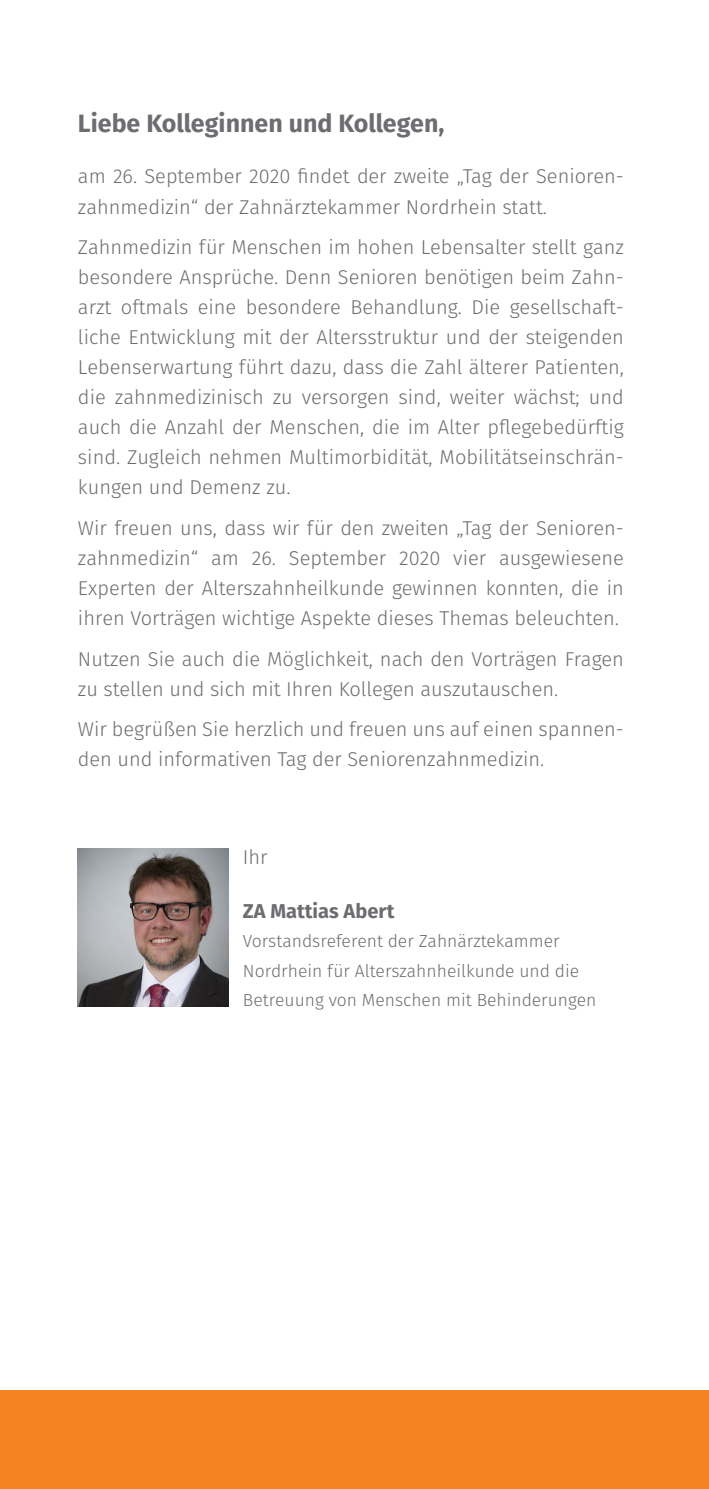
<style>
.page{position:relative;width:709px;height:1489px;background:#fff}
.page>*{position:absolute;margin:0;border:0;box-sizing:border-box;transform-origin:0 0}
.t1{font:700 25px "Fira Sans";color:#6c6d70}
.t2{font:300 20px/30px "Fira Sans";color:#6c6d70}
.t3{font:700 20px "Fira Sans";color:#6c6d70}
.t4{font:300 17.5px/29.5px "Fira Sans";color:#6c6d70}
</style>
<div class="page">
<div style="left:0;top:1389px;width:709px;height:99px;background:#f58220"></div>
<img style="left:78px;top:849px;width:151px;height:157px">
<p class="t1" style="left:78px;top:106px;width:368px">Liebe Kolleginnen und Kollegen,</p>
<p class="t2" style="left:78px;top:161px;width:547px">am 26. September 2020 findet der zweite „Tag der Senioren&shy;zahnmedizin“ der Zahnärztekammer Nordrhein statt.</p>
<p class="t2" style="left:78px;top:232px;width:547px;text-align:justify">Zahnmedizin für Menschen im hohen Lebensalter stellt ganz besondere Ansprüche. Denn Senioren benötigen beim Zahn&shy;arzt oftmals eine besondere Behandlung. Die gesellschaft&shy;liche Entwicklung mit der Altersstruktur und der steigenden Lebenserwartung führt dazu, dass die Zahl älterer Patienten, die zahnmedizinisch zu versorgen sind, weiter wächst; und auch die Anzahl der Menschen, die im Alter pflegebedürftig sind. Zugleich nehmen Multimorbidität, Mobilitätseinschrän&shy;kungen und Demenz zu.</p>
<p class="t2" style="left:78px;top:513px;width:547px;text-align:justify">Wir freuen uns, dass wir für den zweiten „Tag der Senioren&shy;zahnmedizin“ am 26. September 2020 vier ausgewiesene Experten der Alterszahnheilkunde gewinnen konnten, die in ihren Vorträgen wichtige Aspekte dieses Themas beleuchten.</p>
<p class="t2" style="left:78px;top:643px;width:547px">Nutzen Sie auch die Möglichkeit, nach den Vorträgen Fragen zu stellen und sich mit Ihren Kollegen auszutauschen.</p>
<p class="t2" style="left:78px;top:714px;width:547px">Wir begrüßen Sie herzlich und freuen uns auf einen spannen&shy;den und informativen Tag der Seniorenzahnmedizin.</p>
<p class="t2" style="left:243px;top:842px;width:26px">Ihr</p>
<p class="t3" style="left:243px;top:896px;width:153px">ZA Mattias Abert</p>
<p class="t4" style="left:243px;top:926px;width:355px">Vorstandsreferent der Zahnärztekammer<br>Nordrhein für Alterszahnheilkunde und die<br>Betreuung von Menschen mit Behinderungen</p>
</div>
